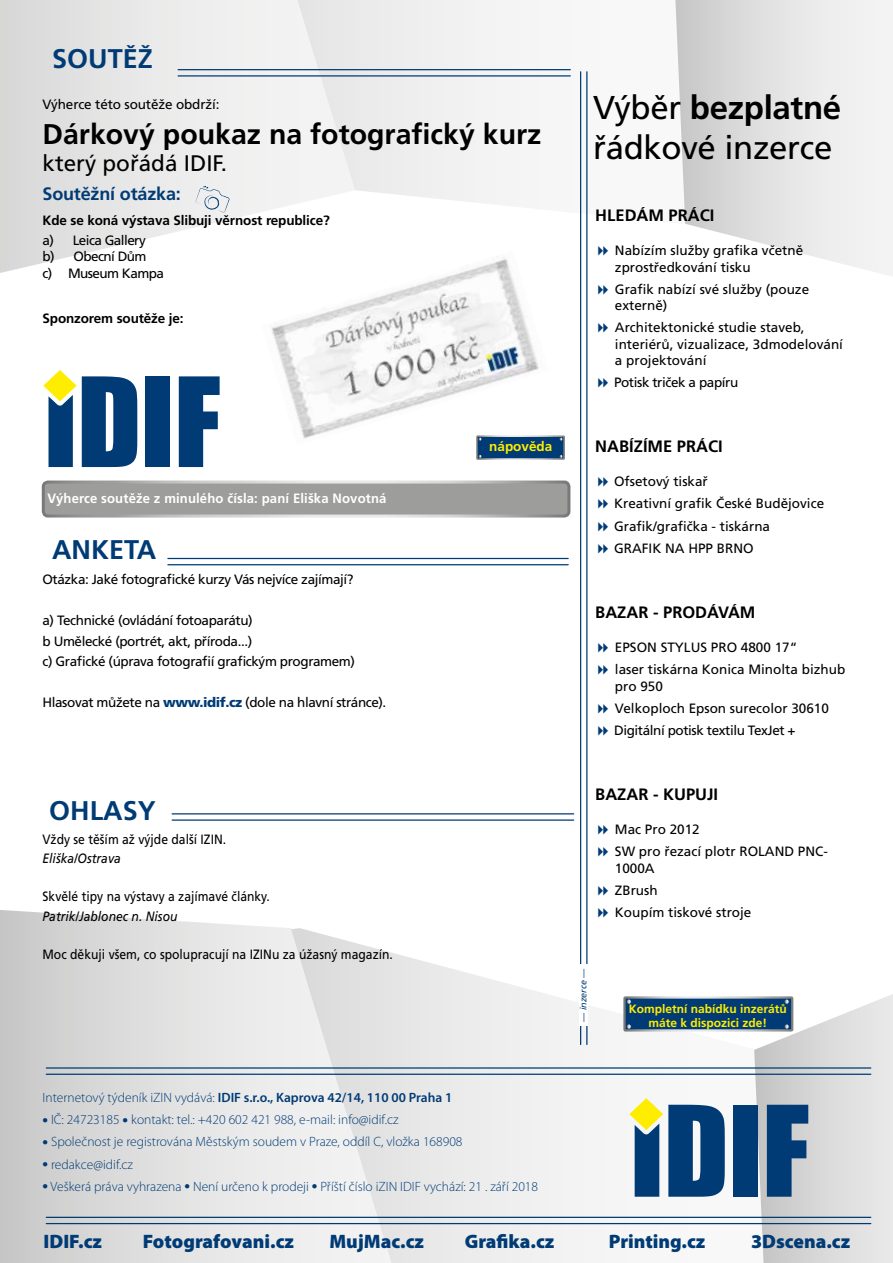
<style>
.page{position:relative;width:893px;height:1263px;background:#fff}
.page>*{position:absolute;margin:0;border:0;box-sizing:border-box;transform-origin:0 0}
.t1{font:33px/39.6px "Frutiger CE";letter-spacing:-.01em;color:#000}
.t2{font:700 28.5px "Frutiger CE";color:#000}
.t3{font:700 27px "Frutiger CE";color:#003b75}
.t4{font:22.5px "Frutiger CE";color:#000}
.t5{font:900 19.5px "Myriad Pro";color:#003b75}
.t6{font:700 18px "Frutiger CE";letter-spacing:-.01em;color:#003b75}
.t7{font:700 16.5px "Frutiger CE";color:#000}
.t8{font:13.5px/22.2px "Frutiger CE";color:#000}
.t9{font:13.5px/20.4px "Frutiger CE";letter-spacing:-.03em;color:#000}
.t10{font:300 13.5px "Myriad Pro";color:#003b75}
.t11{font:13.5px "Frutiger CE";color:#000;scale:.9 1}
.t12{font:600 13.5px "Myriad Pro";color:#003b75}
.t13{font:700 13.5px "Frutiger CE";letter-spacing:-.01em;color:#000}
.t14{font:700 13.5px "Frutiger CE";letter-spacing:.01em;color:#fff}
.t15{font:13.5px/16.2px "Frutiger CE";letter-spacing:-.04em;color:#000}
.t16{font:italic 13.5px "Frutiger CE";color:#000;scale:.9 1}
.t17{font:700 13.5px "Frutiger CE";color:#ffed00}
.t18{font:700 12px/14.4px "Frutiger CE";color:#ffed00;text-align:center}
.t19{font:italic 9px "Frutiger CE";color:#003b75}
.s1{font-weight:900;color:#003b75}
.s2{font-weight:300}
.s3{font-weight:700}
</style>
<div class="page">
<svg style="left:0;top:910px;width:291px;height:353px;background:#ddd"></svg>
<svg style="left:291px;top:928px;width:463px;height:335px"></svg>
<svg style="left:0;top:0;width:213px;height:273px;background:#e6e5e5"></svg>
<svg style="left:213px;top:0;width:375px;height:224px"></svg>
<svg style="left:675px;top:0;width:218px;height:276px"></svg>
<div style="left:733px;top:1105px;width:25px;height:92px;background:#003b75"></div>
<svg style="left:629px;top:1098px;width:96px;height:99px"></svg>
<hr style="left:178px;top:75px;width:392px;height:2px;background:#003b75">
<hr style="left:178px;top:69px;width:392px;height:1px;background:#003b75">
<hr style="left:172px;top:819px;width:402px;height:2px;background:#003b75">
<hr style="left:172px;top:813px;width:402px;height:1px;background:#003b75">
<hr style="left:168px;top:564px;width:400px;height:1px;background:#003b75">
<hr style="left:168px;top:558px;width:400px;height:1px;background:#003b75">
<hr style="left:46px;top:1073px;width:825px;height:2px;background:#003b75">
<hr style="left:46px;top:1067px;width:825px;height:1px;background:#003b75">
<hr style="left:46px;top:1223px;width:825px;height:1px;background:#003b75">
<hr style="left:46px;top:1217px;width:825px;height:1px;background:#003b75">
<svg style="left:196px;top:186px;width:33px;height:26px"></svg>
<svg style="left:179px;top:376px;width:41px;height:91px"></svg>
<div style="left:146px;top:376px;width:24px;height:91px;background:#003b75"></div>
<svg style="left:43px;top:370px;width:94px;height:97px"></svg>
<hr style="left:586px;top:72px;width:1px;height:972px;background:#003b75">
<hr style="left:580px;top:72px;width:1px;height:972px;background:#003b75">
<div style="left:579px;top:964px;width:9px;height:62px;background:#fff"></div>
<div style="left:43px;top:482px;width:526px;height:34px;background:#9d9d9c;border-radius:5px"></div>
<div style="left:42px;top:480px;width:528px;height:37px;border:3px solid #fff;border-radius:5px"></div>
<img style="left:271px;top:258px;width:268px;height:181px">
<div style="left:477px;top:436px;width:87px;height:23px;background:#003b75"></div>
<div style="left:476px;top:435px;width:89px;height:25px;border:2px solid #fff"></div>
<div style="left:624px;top:997px;width:168px;height:33px;background:#003b75"></div>
<div style="left:623px;top:996px;width:170px;height:35px;border:2px solid #fff"></div>
<svg style="left:627px;top:999px;width:4px;height:5px"></svg>
<svg style="left:627px;top:1024px;width:4px;height:5px"></svg>
<svg style="left:754px;top:994px;width:139px;height:269px;background:#c0c8cf"></svg>
<h3 class="t3" style="left:52px;top:43px;width:102px">SOUTĚŽ</h3>
<p class="t8" style="left:43px;top:94px;width:178px">Výherce této soutěže obdrží:</p>
<h2 class="t2" style="left:43px;top:117px;width:500px">Dárkový poukaz na fotografický kurz</h2>
<h3 class="t4" style="left:43px;top:150px;width:186px">který pořádá IDIF.</h3>
<h3 class="t6" style="left:43px;top:184px;width:140px">Soutěžní otázka:</h3>
<p class="t13" style="left:43px;top:212px;width:289px">Kde se koná výstava Slibuji věrnost republice?</p>
<p class="t15" style="left:43px;top:232px;width:123px">a) Leica Gallery<br>b) Obecní Dům<br>c) Museum Kampa</p>
<p class="t13" style="left:43px;top:311px;width:143px">Sponzorem soutěže je:</p>
<p class="t14" style="left:48px;top:491px;width:340px">Výherce soutěže z minulého čísla: paní Eliška Novotná</p>
<h3 class="t3" style="left:52px;top:535px;width:106px">ANKETA</h3>
<p class="t9" style="left:43px;top:569px;width:313px">Otázka: Jaké fotografické kurzy Vás nejvíce zajímají?</p>
<p class="t9" style="left:43px;top:610px;width:314px">a) Technické (ovládání fotoaparátu)<br>b Umělecké (portrét, akt, příroda...)<br>c) Grafické (úprava fotografií grafickým programem)</p>
<p class="t9" style="left:43px;top:692px;width:345px">Hlasovat můžete na <span class="s1">www.idif.cz</span> (dole na hlavní stránce).</p>
<h3 class="t3" style="left:49px;top:795px;width:108px">OHLASY</h3>
<p class="t11" style="left:43px;top:831px;width:206px">Vždy se těším až výjde další IZIN.</p>
<p class="t16" style="left:43px;top:850px;width:89px">Eliška/Ostrava</p>
<p class="t11" style="left:43px;top:889px;width:254px">Skvělé tipy na výstavy a zajímavé články.</p>
<p class="t16" style="left:43px;top:908px;width:152px">Patrik/Jablonec n. Nisou</p>
<p class="t11" style="left:43px;top:947px;width:391px">Moc děkuji všem, co spolupracují na IZINu za úžasný magazín.</p>
<p class="t17" style="left:489px;top:439px;width:65px">nápověda</p>
<p class="t12" style="left:43px;top:1089px;width:411px"><span class="s2">Internetový týdeník iZIN vydává:</span> IDIF s.r.o., Kaprova 42/14, 110 00 Praha 1</p>
<p class="t10" style="left:43px;top:1111px;width:357px">● IČ: 24723185 ● kontakt: tel.: +420 602 421 988, e-mail: info@idif.cz</p>
<p class="t10" style="left:43px;top:1134px;width:422px">● Společnost je registrována Městským soudem v Praze, oddíl C, vložka 168908</p>
<p class="t10" style="left:43px;top:1156px;width:92px">● redakce@idif.cz</p>
<p class="t10" style="left:43px;top:1178px;width:497px">● Veškerá práva vyhrazena ● Není určeno k prodeji ● Příští číslo iZIN IDIF vychází: 21 . září 2018</p>
<h1 class="t1" style="left:593px;top:88px;width:250px">Výběr <span class="s3">bezplatné </span>řádkové inzerce</h1>
<p class="t7" style="left:595px;top:206px;width:121px">HLEDÁM PRÁCI</p>
<p class="t8" style="left:615px;top:243px;width:190px;line-height:16.2px">Nabízím služby grafika včetně zprostředkování tisku</p>
<p class="t8" style="left:615px;top:281px;width:196px;line-height:16.2px">Grafik nabízí své služby (pouze externě)</p>
<p class="t8" style="left:615px;top:319px;width:230px;line-height:16.2px">Architektonické studie staveb, interiérů, vizualizace, 3dmodelování a projektování</p>
<p class="t9" style="left:614px;top:372px;width:126px">Potisk triček a papíru</p>
<p class="t7" style="left:595px;top:437px;width:129px">NABÍZÍME PRÁCI</p>
<p class="t8" style="left:614px;top:470px;width:212px">Ofsetový tiskař<br>Kreativní grafik České Budějovice<br>Grafik/grafička - tiskárna<br>GRAFIK NA HPP BRNO</p>
<p class="t7" style="left:595px;top:603px;width:162px">BAZAR - PRODÁVÁM</p>
<p class="t8" style="left:615px;top:636px;width:232px">EPSON STYLUS PRO 4800 17“<br>laser tiskárna Konica Minolta bizhub</p>
<p class="t8" style="left:614px;top:675px;width:216px">pro 950<br>Velkoploch Epson surecolor 30610<br>Digitální potisk textilu TexJet +</p>
<p class="t7" style="left:595px;top:785px;width:124px">BAZAR - KUPUJI</p>
<p class="t8" style="left:615px;top:818px;width:215px">Mac Pro 2012<br>SW pro řezací plotr ROLAND PNC-</p>
<p class="t8" style="left:615px;top:857px;width:138px">1000A<br>ZBrush<br>Koupím tiskové stroje</p>
<p class="t19" style="left:578px;top:1022px;width:55px;rotate:-90deg">— inzerce —</p>
<p class="t18" style="left:629px;top:1001px;width:160px">Kompletní nabídku inzerátů máte k dispozici zde!</p>
<h3 class="t5" style="left:44px;top:1228px;width:60px">IDIF.cz</h3>
<h3 class="t5" style="left:143px;top:1228px;width:153px">Fotografovani.cz</h3>
<h3 class="t5" style="left:329px;top:1228px;width:96px">MujMac.cz</h3>
<h3 class="t5" style="left:465px;top:1228px;width:91px">Grafika.cz</h3>
<h3 class="t5" style="left:609px;top:1228px;width:98px">Printing.cz</h3>
<h3 class="t5" style="left:751px;top:1228px;width:101px">3Dscena.cz</h3>
</div>
